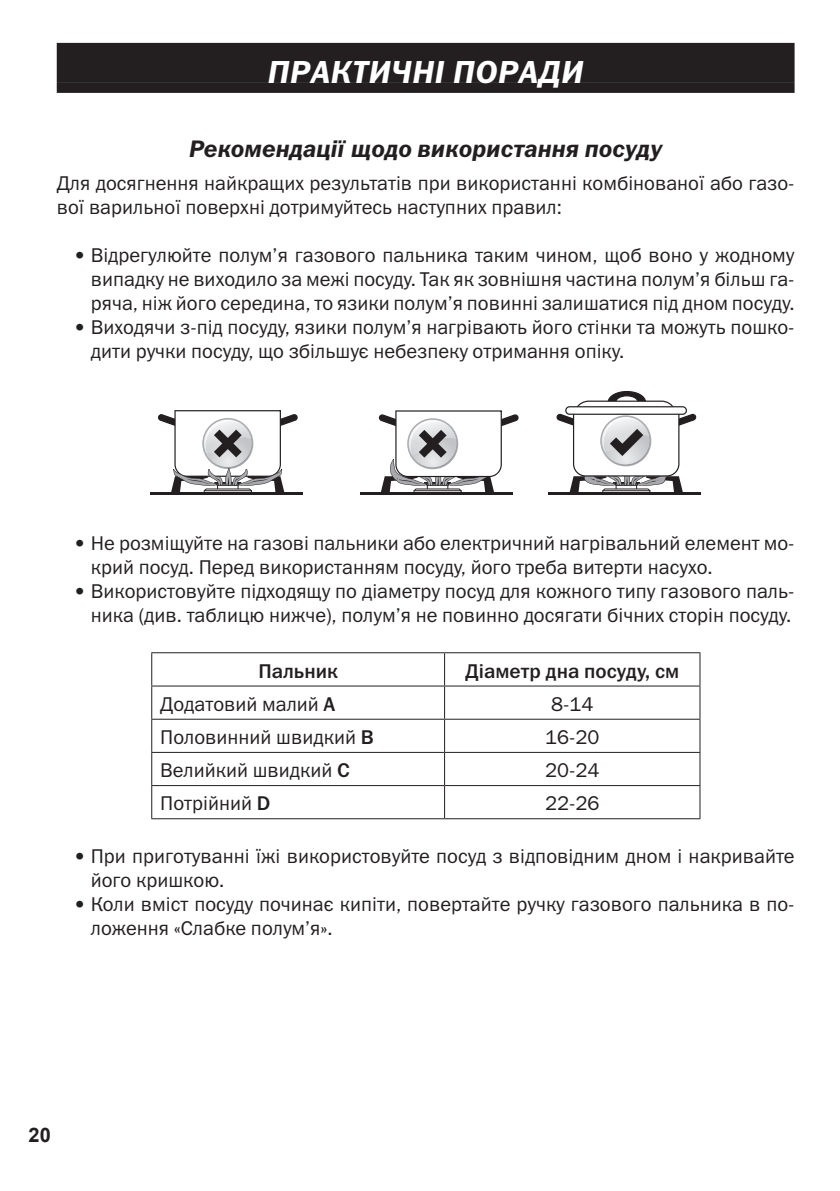
<style>
.page{position:relative;width:840px;height:1191px;background:#fff}
.page>*{position:absolute;margin:0;border:0;box-sizing:border-box;transform-origin:0 0}
.t1{font:italic 32px "Franklin Gothic Demi C";letter-spacing:.02em;color:#fff}
.t2{font:italic 24px "Franklin Gothic Demi C";color:#231f20}
.t3{font:20px/24px "Franklin Gothic Book C";color:#231f20}
.t4{font:20px "Franklin Gothic Medium C";color:#231f20}
.t5{font:700 20px "Arial";color:#231f20}
.s1{font-family:"Franklin Gothic Medium C"}
</style>
<div class="page">
<div style="left:57px;top:43px;width:737px;height:40px;background:#231f20"></div>
<div style="left:57px;top:83px;width:737px;height:10px;background:#231f20"></div>
<hr style="left:150px;top:492px;width:152px;height:3px;background:#231f20">
<svg style="left:158px;top:410px;width:139px;height:82px"></svg>
<hr style="left:360px;top:492px;width:152px;height:3px;background:#231f20">
<hr style="left:548px;top:492px;width:152px;height:3px;background:#231f20">
<svg style="left:556px;top:391px;width:139px;height:101px"></svg>
<svg style="left:378px;top:410px;width:140px;height:84px"></svg>
<hr style="left:151px;top:652px;width:293px;height:1px;background:#231f20">
<hr style="left:151px;top:653px;width:1px;height:32px;background:#231f20">
<hr style="left:444px;top:652px;width:256px;height:1px;background:#231f20">
<hr style="left:444px;top:653px;width:1px;height:32px;background:#231f20">
<hr style="left:699px;top:653px;width:1px;height:32px;background:#231f20">
<hr style="left:151px;top:685px;width:293px;height:1px;background:#231f20">
<hr style="left:151px;top:686px;width:1px;height:32px;background:#231f20">
<hr style="left:444px;top:685px;width:256px;height:1px;background:#231f20">
<hr style="left:444px;top:686px;width:1px;height:32px;background:#231f20">
<hr style="left:699px;top:686px;width:1px;height:32px;background:#231f20">
<hr style="left:151px;top:718px;width:293px;height:1px;background:#231f20">
<hr style="left:151px;top:719px;width:1px;height:33px;background:#231f20">
<hr style="left:444px;top:718px;width:256px;height:1px;background:#231f20">
<hr style="left:444px;top:719px;width:1px;height:33px;background:#231f20">
<hr style="left:699px;top:719px;width:1px;height:33px;background:#231f20">
<hr style="left:151px;top:752px;width:293px;height:1px;background:#231f20">
<hr style="left:151px;top:753px;width:1px;height:32px;background:#231f20">
<hr style="left:444px;top:752px;width:256px;height:1px;background:#231f20">
<hr style="left:444px;top:753px;width:1px;height:32px;background:#231f20">
<hr style="left:699px;top:753px;width:1px;height:32px;background:#231f20">
<hr style="left:151px;top:785px;width:293px;height:1px;background:#231f20">
<hr style="left:151px;top:786px;width:1px;height:32px;background:#231f20">
<hr style="left:444px;top:785px;width:256px;height:1px;background:#231f20">
<hr style="left:444px;top:786px;width:1px;height:32px;background:#231f20">
<hr style="left:699px;top:786px;width:1px;height:32px;background:#231f20">
<hr style="left:151px;top:818px;width:293px;height:1px;background:#231f20">
<hr style="left:444px;top:818px;width:256px;height:1px;background:#231f20">
<h1 class="t1" style="left:268px;top:54px;width:317px">ПРАКТИЧНІ ПОРАДИ</h1>
<p class="t2" style="left:189px;top:135px;width:474px">Рекомендації щодо використання посуду</p>
<p class="t3" style="left:57px;top:170px;width:739px">Для досягнення найкращих результатів при використанні комбінованої або газо&shy;вої варильної поверхні дотримуйтесь наступних правил:</p>
<p class="t3" style="left:91px;top:242px;width:705px;text-align:justify;text-indent:-17px">• Відрегулюйте полум’я газового пальника таким чином, щоб воно у жодному випадку не виходило за межі посуду. Так як зовнішня частина полум’я більш га&shy;ряча, ніж його середина, то язики полум’я повинні залишатися під дном посуду.</p>
<p class="t3" style="left:91px;top:314px;width:704px;text-indent:-17px">• Виходячи з-під посуду, язики полум’я нагрівають його стінки та можуть пошко&shy;дити ручки посуду, що збільшує небезпеку отримання опіку.</p>
<p class="t3" style="left:91px;top:530px;width:704px;text-indent:-17px">• Не розміщуйте на газові пальники або електричний нагрівальний елемент мо&shy;крий посуд. Перед використанням посуду, його треба витерти насухо.</p>
<p class="t3" style="left:74px;top:578px;width:722px;text-align:right">• Використовуйте підходящу по діаметру посуд для кожного типу газового паль&shy;ника (див. таблицю нижче), полум’я не повинно досягати бічних сторін посуду.</p>
<p class="t4" style="left:258px;top:659px;width:81px">Пальник</p>
<p class="t4" style="left:465px;top:659px;width:215px">Діаметр дна посуду, см</p>
<p class="t3" style="left:160px;top:691px;width:176px">Додатовий малий <span class="s1">А</span></p>
<p class="t3" style="left:551px;top:691px;width:44px">8-14</p>
<p class="t3" style="left:160px;top:725px;width:215px">Половинний швидкий <span class="s1">В</span></p>
<p class="t3" style="left:545px;top:725px;width:56px">16-20</p>
<p class="t3" style="left:160px;top:758px;width:191px">Велийкий швидкий <span class="s1">C</span></p>
<p class="t3" style="left:545px;top:758px;width:56px">20-24</p>
<p class="t3" style="left:160px;top:791px;width:111px">Потрійний <span class="s1">D</span></p>
<p class="t3" style="left:545px;top:791px;width:56px">22-26</p>
<p class="t3" style="left:91px;top:844px;width:705px;text-indent:-17px">• При приготуванні їжі використовуйте посуд з відповідним дном і накривайте його кришкою.</p>
<p class="t3" style="left:91px;top:892px;width:704px;text-indent:-17px">• Коли вміст посуду починає кипіти, повертайте ручку газового пальника в по&shy;ложення «Слабке полум’я».</p>
<p class="t5" style="left:29px;top:1121px;width:24px">20</p>
</div>
